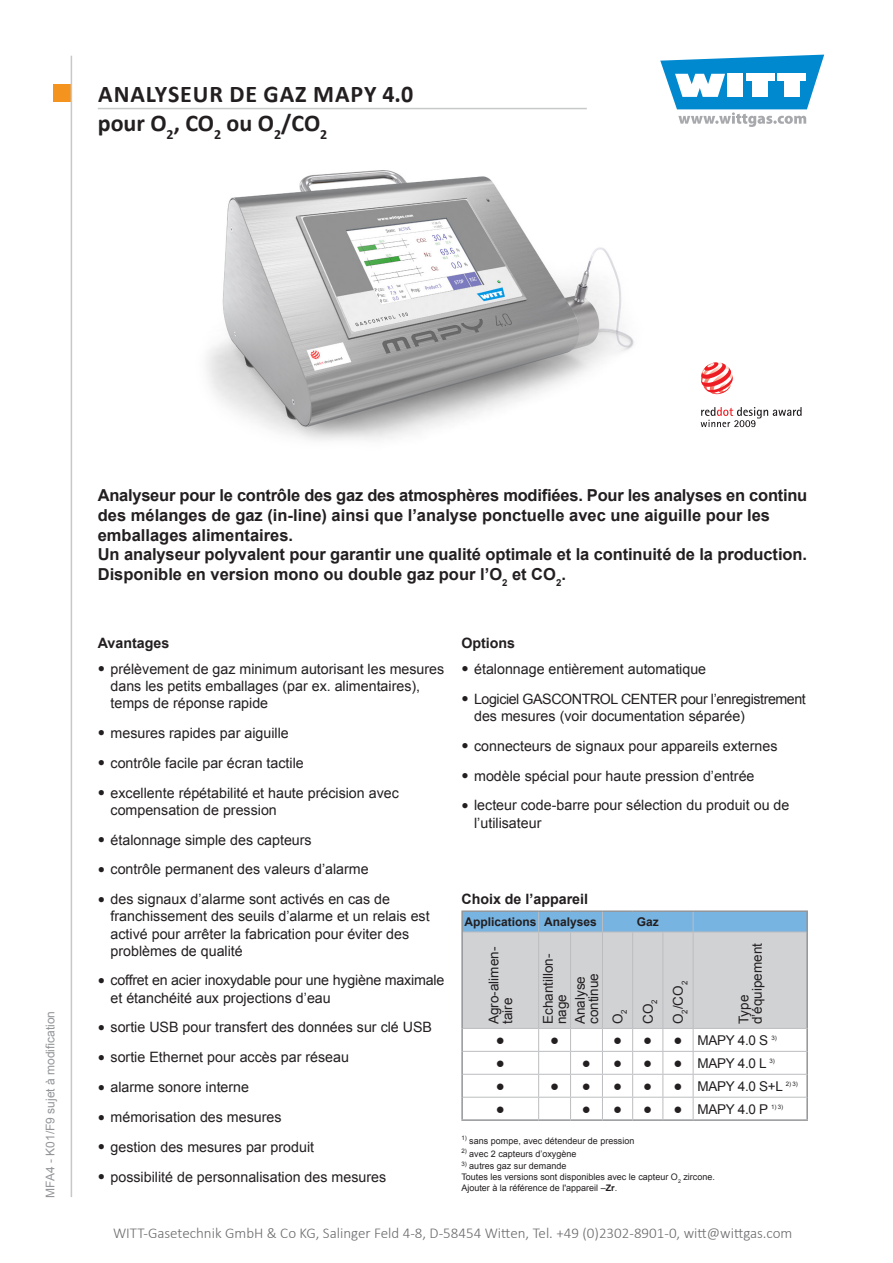
<style>
.page{position:relative;width:893px;height:1263px;background:#fff}
.page>*{position:absolute;margin:0;border:0;box-sizing:border-box;transform-origin:0 0}
.t1{font:700 24px/28.8px "Calibri";letter-spacing:.04em;color:#231f20}
.Einleitungstext{font:700 16.5px/19.8px "Arial";letter-spacing:-.005em;color:#231f20}
.t2{font:300 15px "Calibri";color:#6b6b6e}
.Einleitungstext-2{font:15px "Arial";color:#231f20}
.t3{font:14.25px/17.1px "Arial";color:#231f20}
.t4{font:14.25px/17.1px "Arial";letter-spacing:-.03em;color:#231f20}
.Überschrift{font:700 14.25px "Arial";color:#231f20}
.Einleitungstext-3{font:13.5px/13.5px "Arial";color:#231f20}
.t5{font:12px "Arial";color:#939598}
.Einleitungstext-4{font:700 12px "Arial";color:#231f20}
.Legende{font:9px/10.8px "Arial";color:#231f20}
.s1{font-family:"Bookman Old Style";font-size:12px}
.s2{font-weight:700}
</style>
<div class="page">
<div style="left:53px;top:85px;width:17px;height:17px;background:#f4931d"></div>
<svg style="left:660px;top:55px;width:164px;height:72px"></svg>
<hr style="left:71px;top:56px;width:1px;height:1141px;background:#c7c8ca">
<hr style="left:98px;top:108px;width:489px;height:1px;background:#c7c8ca">
<hr style="left:461px;top:910px;width:78px;height:2px;background:#939598">
<hr style="left:461px;top:912px;width:2px;height:20px;background:#939598">
<hr style="left:539px;top:910px;width:32px;height:2px;background:#939598">
<hr style="left:571px;top:910px;width:31px;height:2px;background:#939598">
<hr style="left:602px;top:910px;width:31px;height:2px;background:#939598">
<hr style="left:633px;top:910px;width:30px;height:2px;background:#939598">
<hr style="left:663px;top:910px;width:30px;height:2px;background:#939598">
<hr style="left:693px;top:910px;width:115px;height:2px;background:#939598">
<hr style="left:806px;top:912px;width:2px;height:20px;background:#939598">
<hr style="left:461px;top:932px;width:2px;height:96px;background:#939598">
<hr style="left:806px;top:932px;width:2px;height:96px;background:#939598">
<hr style="left:461px;top:1028px;width:2px;height:23px;background:#939598">
<hr style="left:806px;top:1028px;width:2px;height:23px;background:#939598">
<hr style="left:461px;top:1051px;width:2px;height:23px;background:#939598">
<hr style="left:806px;top:1051px;width:2px;height:23px;background:#939598">
<hr style="left:461px;top:1074px;width:2px;height:23px;background:#939598">
<hr style="left:806px;top:1074px;width:2px;height:23px;background:#939598">
<hr style="left:461px;top:1097px;width:2px;height:22px;background:#939598">
<hr style="left:806px;top:1097px;width:2px;height:22px;background:#939598">
<hr style="left:461px;top:1119px;width:78px;height:2px;background:#939598">
<hr style="left:539px;top:1119px;width:32px;height:2px;background:#939598">
<hr style="left:571px;top:1119px;width:31px;height:2px;background:#939598">
<hr style="left:602px;top:1119px;width:31px;height:2px;background:#939598">
<hr style="left:633px;top:1119px;width:30px;height:2px;background:#939598">
<hr style="left:663px;top:1119px;width:30px;height:2px;background:#939598">
<hr style="left:693px;top:1119px;width:115px;height:2px;background:#939598">
<svg style="left:462px;top:911px;width:345px;height:209px"></svg>
<svg style="left:701px;top:362px;width:32px;height:32px"></svg>
<svg style="left:701px;top:407px;width:100px;height:20px"></svg>
<img style="left:206px;top:170px;width:428px;height:271px">
<h1 class="t1" style="left:98px;top:79px;width:317px">ANALYSEUR DE GAZ MAPY 4.0 pour O<sub>2</sub>, CO<sub>2</sub> ou O<sub>2</sub>/CO<sub>2</sub></h1>
<p class="t5" style="left:42px;top:1197px;width:188px;rotate:-90deg">MFA4 - K01/F9 sujet à modification</p>
<p class="Einleitungstext" style="left:98px;top:486px;width:711px">Analyseur pour le contrôle des gaz des atmosphères modifiées. Pour les analyses en continu des mélanges de gaz (in-line) ainsi que l’analyse ponctuelle avec une aiguille pour les emballages alimentaires.<br>Un analyseur polyvalent pour garantir une qualité optimale et la continuité de la production.<br>Disponible en version mono ou double gaz pour l’O<sub>2</sub> et CO<sub>2</sub>.</p>
<p class="Überschrift" style="left:98px;top:634px;width:73px">Avantages</p>
<p class="t3" style="left:111px;top:660px;width:335px;text-indent:-13px"><span class="s1">●</span> prélèvement de gaz minimum autorisant les mesures dans les petits emballages (par ex. alimentaires), temps de réponse rapide</p>
<p class="t3" style="left:98px;top:724px;width:192px"><span class="s1">●</span> mesures rapides par aiguille</p>
<p class="t3" style="left:98px;top:754px;width:208px"><span class="s1">●</span> contrôle facile par écran tactile</p>
<p class="t3" style="left:111px;top:784px;width:290px;text-indent:-13px"><span class="s1">●</span> excellente répétabilité et haute précision avec compensation de pression</p>
<p class="t3" style="left:98px;top:831px;width:215px"><span class="s1">●</span> étalonnage simple des capteurs</p>
<p class="t3" style="left:98px;top:861px;width:272px"><span class="s1">●</span> contrôle permanent des valeurs d’alarme</p>
<p class="t3" style="left:111px;top:891px;width:321px;text-indent:-13px"><span class="s1">●</span> des signaux d’alarme sont activés en cas de franchissement des seuils d’alarme et un relais est activé pour arrêter la fabrication pour éviter des problèmes de qualité</p>
<p class="t3" style="left:111px;top:972px;width:335px;text-indent:-13px"><span class="s1">●</span> coffret en acier inoxydable pour une hygiène maximale et étanchéité aux projections d’eau</p>
<p class="t3" style="left:98px;top:1019px;width:336px"><span class="s1">●</span> sortie USB pour transfert des données sur clé USB</p>
<p class="t3" style="left:98px;top:1049px;width:253px"><span class="s1">●</span> sortie Ethernet pour accès par réseau</p>
<p class="t3" style="left:98px;top:1079px;width:153px"><span class="s1">●</span> alarme sonore interne</p>
<p class="t3" style="left:98px;top:1108px;width:185px"><span class="s1">●</span> mémorisation des mesures</p>
<p class="t3" style="left:98px;top:1138px;width:218px"><span class="s1">●</span> gestion des mesures par produit</p>
<p class="t3" style="left:98px;top:1168px;width:290px"><span class="s1">●</span> possibilité de personnalisation des mesures</p>
<p class="Überschrift" style="left:461px;top:634px;width:55px">Options</p>
<p class="t3" style="left:461px;top:660px;width:246px"><span class="s1">●</span> étalonnage entièrement automatique</p>
<p class="t4" style="left:474px;top:690px;width:333px;text-indent:-13px"><span class="s1">●</span> Logiciel GASCONTROL CENTER pour l’enregistrement des mesures (voir documentation séparée)</p>
<p class="t3" style="left:461px;top:737px;width:318px"><span class="s1">●</span> connecteurs de signaux pour appareils externes</p>
<p class="t3" style="left:461px;top:767px;width:295px"><span class="s1">●</span> modèle spécial pour haute pression d’entrée</p>
<p class="t3" style="left:474px;top:797px;width:317px;text-indent:-13px"><span class="s1">●</span> lecteur code-barre pour sélection du produit ou de l’utilisateur</p>
<p class="Überschrift" style="left:461px;top:890px;width:128px">Choix de l’appareil</p>
<p class="Einleitungstext-4" style="left:464px;top:914px;width:74px">Applications</p>
<p class="Einleitungstext-4" style="left:544px;top:914px;width:54px">Analyses</p>
<p class="Einleitungstext-4" style="left:637px;top:914px;width:24px">Gaz</p>
<p class="Einleitungstext-3" style="left:487px;top:1024px;width:79px;rotate:-90deg">Agro-alimen&shy;taire</p>
<p class="Einleitungstext-3" style="left:541px;top:1024px;width:72px;rotate:-90deg">Echantillon&shy;nage</p>
<p class="Einleitungstext-3" style="left:573px;top:1024px;width:53px;rotate:-90deg">Analyse continue</p>
<p class="Einleitungstext-3" style="left:611px;top:1024px;width:16px;rotate:-90deg">O<sub>2</sub></p>
<p class="Einleitungstext-3" style="left:641px;top:1024px;width:26px;rotate:-90deg">CO<sub>2</sub></p>
<p class="Einleitungstext-3" style="left:672px;top:1024px;width:45px;rotate:-90deg">O<sub>2</sub>/CO<sub>2</sub></p>
<p class="Einleitungstext-3" style="left:737px;top:1024px;width:83px;rotate:-90deg">Type d’équipement</p>
<p class="Einleitungstext-2" style="left:496px;top:1030px;width:11px">●</p>
<p class="Einleitungstext-2" style="left:550px;top:1030px;width:11px">●</p>
<p class="Einleitungstext-2" style="left:613px;top:1030px;width:11px">●</p>
<p class="Einleitungstext-2" style="left:643px;top:1030px;width:11px">●</p>
<p class="Einleitungstext-2" style="left:673px;top:1030px;width:11px">●</p>
<p class="Einleitungstext-3" style="left:697px;top:1033px;width:81px">MAPY 4.0 S <sup>3)</sup></p>
<p class="Einleitungstext-2" style="left:496px;top:1053px;width:11px">●</p>
<p class="Einleitungstext-2" style="left:582px;top:1053px;width:11px">●</p>
<p class="Einleitungstext-2" style="left:613px;top:1053px;width:11px">●</p>
<p class="Einleitungstext-2" style="left:643px;top:1053px;width:11px">●</p>
<p class="Einleitungstext-2" style="left:673px;top:1053px;width:11px">●</p>
<p class="Einleitungstext-3" style="left:697px;top:1056px;width:79px">MAPY 4.0 L <sup>3)</sup></p>
<p class="Einleitungstext-2" style="left:496px;top:1076px;width:11px">●</p>
<p class="Einleitungstext-2" style="left:550px;top:1076px;width:11px">●</p>
<p class="Einleitungstext-2" style="left:582px;top:1076px;width:11px">●</p>
<p class="Einleitungstext-2" style="left:613px;top:1076px;width:11px">●</p>
<p class="Einleitungstext-2" style="left:643px;top:1076px;width:11px">●</p>
<p class="Einleitungstext-2" style="left:673px;top:1076px;width:11px">●</p>
<p class="Einleitungstext-3" style="left:697px;top:1079px;width:102px">MAPY 4.0 S+L <sup>2)</sup> <sup>3)</sup></p>
<p class="Einleitungstext-2" style="left:496px;top:1099px;width:11px">●</p>
<p class="Einleitungstext-2" style="left:582px;top:1099px;width:11px">●</p>
<p class="Einleitungstext-2" style="left:613px;top:1099px;width:11px">●</p>
<p class="Einleitungstext-2" style="left:643px;top:1099px;width:11px">●</p>
<p class="Einleitungstext-2" style="left:673px;top:1099px;width:11px">●</p>
<p class="Einleitungstext-3" style="left:697px;top:1102px;width:87px">MAPY 4.0 P <sup>1)</sup> <sup>3)</sup></p>
<p class="Legende" style="left:461px;top:1135px;width:175px"><sup>1)</sup> sans pompe, avec détendeur de pression</p>
<p class="Legende" style="left:461px;top:1148px;width:117px"><sup>2)</sup> avec 2 capteurs d’oxygène</p>
<p class="Legende" style="left:461px;top:1160px;width:255px"><sup>3)</sup> autres gaz sur demande<br>Toutes les versions sont disponibles avec le capteur O<sub>2</sub> zircone.<br>Ajouter à la référence de l'appareil –<span class="s2">Zr</span>.</p>
<p class="t2" style="left:113px;top:1224px;width:681px">WITT-Gasetechnik GmbH &amp; Co KG, Salinger Feld 4-8, D-58454 Witten, Tel. +49 (0)2302-8901-0, witt@wittgas.com</p>
</div>
